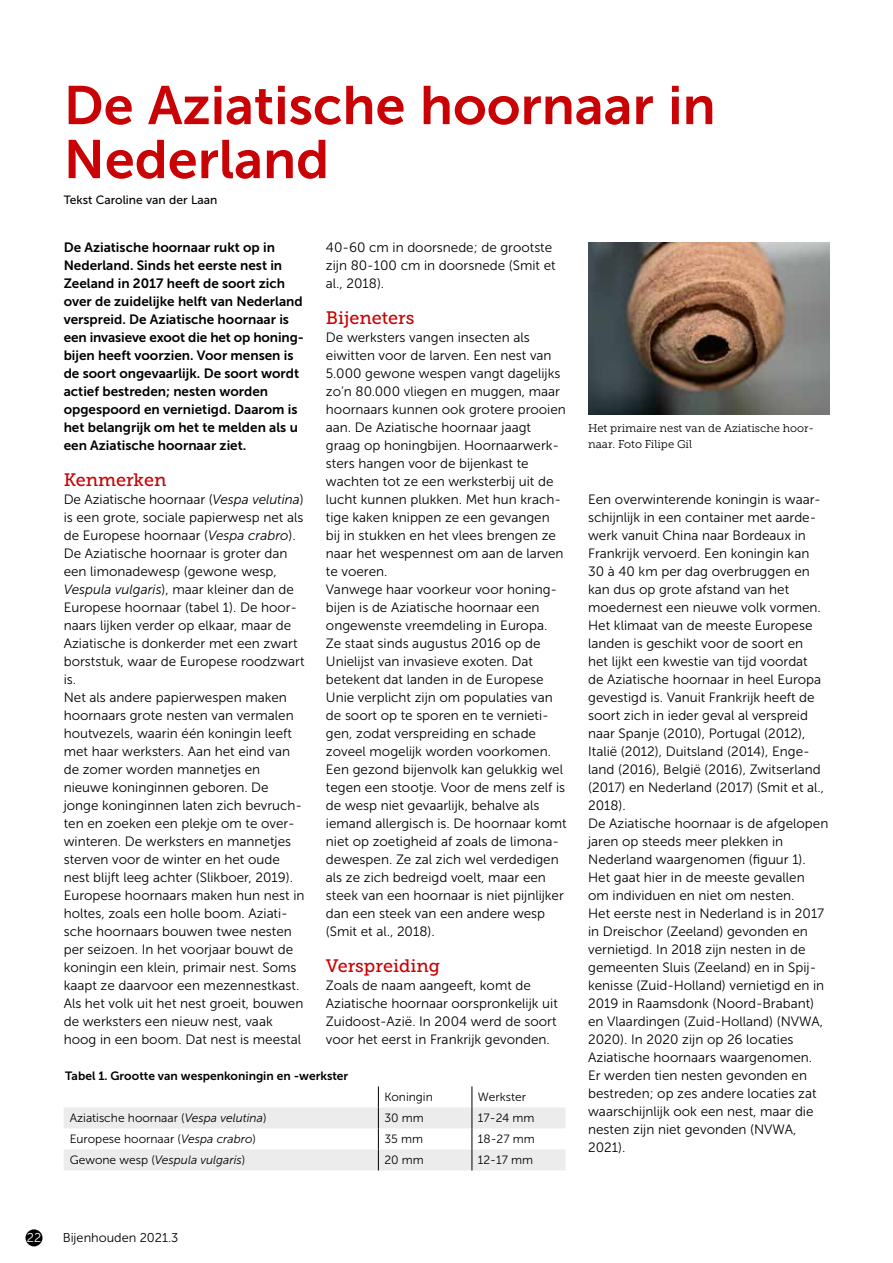
<style>
.page{position:relative;width:893px;height:1263px;background:#fff}
.page>*{position:absolute;margin:0;border:0;box-sizing:border-box;transform-origin:0 0}
.t1{font:54px/54px "Museo Sans 700";color:#c80205}
.t2{font:18px "Museo Slab 500";color:#c80205}
.t3{font:13.5px/18px "Museo Sans 300";color:#000}
.t4{font:13.5px/18px "Museo Sans 700";color:#000}
.t5{font:12.75px "Museo Sans 300";color:#000}
.t6{font:12.75px "Museo Sans 300";color:#fff}
.t7{font:12px "Museo Sans 300";color:#000}
.t8{font:12px "Museo Sans 700";color:#000}
.t9{font:italic 12px "Museo Sans 300";color:#000}
.t10{font:12px "Museo Sans 500";color:#000}
.t11{font:11.25px/16.5px "Museo Slab 300";color:#000}
.s1{font-style:italic}
.s2{font-style:normal}
</style>
<div class="page">
<img style="left:588px;top:242px;width:241px;height:172px">
<svg style="left:64px;top:1086px;width:501px;height:84px"></svg>
<div style="left:26px;top:1229px;width:17px;height:17px;background:#000;border-radius:50%"></div>
<h1 class="t1" style="left:64px;top:78px;width:653px">De Aziatische hoornaar in<br>Nederland</h1>
<p class="t10" style="left:64px;top:194px;width:155px">Tekst Caroline van der Laan</p>
<p class="t3" style="left:326px;top:238px;width:231px">40-60 cm in doorsnede; de grootste zijn 80-100 cm in doorsnede (Smit et al., 2018).</p>
<h2 class="t2" style="left:326px;top:308px;width:90px">Bijeneters</h2>
<p class="t3" style="left:326px;top:328px;width:242px">De werksters vangen insecten als eiwitten voor de larven. Een nest van 5.000 gewone wespen vangt dagelijks zo’n 80.000 vliegen en muggen, maar hoornaars kunnen ook grotere prooien aan. De Aziatische hoornaar jaagt graag op honingbijen. Hoornaarwerk&shy;sters hangen voor de bijenkast te wachten tot ze een werksterbij uit de lucht kunnen plukken. Met hun krach&shy;tige kaken knippen ze een gevangen bij in stukken en het vlees brengen ze naar het wespennest om aan de larven te voeren.<br>Vanwege haar voorkeur voor honing&shy;bijen is de Aziatische hoornaar een ongewenste vreemdeling in Europa.<br>Ze staat sinds augustus 2016 op de Unielijst van invasieve exoten. Dat betekent dat landen in de Europese Unie verplicht zijn om populaties van de soort op te sporen en te vernieti&shy;gen, zodat verspreiding en schade zoveel mogelijk worden voorkomen.<br>Een gezond bijenvolk kan gelukkig wel tegen een stootje. Voor de mens zelf is de wesp niet gevaarlijk, behalve als iemand allergisch is. De hoornaar komt niet op zoetigheid af zoals de limona&shy;dewespen. Ze zal zich wel verdedigen als ze zich bedreigd voelt, maar een steek van een hoornaar is niet pijnlijker dan een steek van een andere wesp (Smit et al., 2018).</p>
<h2 class="t2" style="left:326px;top:956px;width:116px">Verspreiding</h2>
<p class="t3" style="left:326px;top:976px;width:233px">Zoals de naam aangeeft, komt de Aziatische hoornaar oorspronkelijk uit Zuidoost-Azië. In 2004 werd de soort voor het eerst in Frankrijk gevonden.</p>
<p class="t4" style="left:64px;top:238px;width:242px">De Aziatische hoornaar rukt op in Nederland. Sinds het eerste nest in Zeeland in 2017 heeft de soort zich over de zuidelijke helft van Nederland verspreid. De Aziatische hoornaar is een invasieve exoot die het op honing&shy;bijen heeft voorzien. Voor mensen is de soort ongevaarlijk. De soort wordt actief bestreden; nesten worden opgespoord en vernietigd. Daarom is het belangrijk om het te melden als u een Aziatische hoornaar ziet.</p>
<h2 class="t2" style="left:64px;top:470px;width:104px">Kenmerken</h2>
<p class="t3" style="left:64px;top:490px;width:242px">De Aziatische hoornaar (<span class="s1">Vespa velutina</span>) is een grote, sociale papierwesp net als de Europese hoornaar (<span class="s1">Vespa crabro</span>).<br>De Aziatische hoornaar is groter dan een limonadewesp (gewone wesp, <span class="s1">Vespula vulgaris</span>), maar kleiner dan de Europese hoornaar (tabel 1). De hoor&shy;naars lijken verder op elkaar, maar de Aziatische is donkerder met een zwart borststuk, waar de Europese roodzwart is.<br>Net als andere papierwespen maken hoornaars grote nesten van vermalen houtvezels, waarin één koningin leeft met haar werksters. Aan het eind van de zomer worden mannetjes en nieuwe koninginnen geboren. De jonge koninginnen laten zich bevruch&shy;ten en zoeken een plekje om te over&shy;winteren. De werksters en mannetjes sterven voor de winter en het oude nest blijft leeg achter (Slikboer, 2019).<br>Europese hoornaars maken hun nest in holtes, zoals een holle boom. Aziati&shy;sche hoornaars bouwen twee nesten per seizoen. In het voorjaar bouwt de koningin een klein, primair nest. Soms kaapt ze daarvoor een mezennestkast.<br>Als het volk uit het nest groeit, bouwen de werksters een nieuw nest, vaak hoog in een boom. Dat nest is meestal</p>
<p class="t3" style="left:588px;top:490px;width:242px">Een overwinterende koningin is waar&shy;schijnlijk in een container met aarde&shy;werk vanuit China naar Bordeaux in Frankrijk vervoerd. Een koningin kan 30 à 40 km per dag overbruggen en kan dus op grote afstand van het moedernest een nieuwe volk vormen.<br>Het klimaat van de meeste Europese landen is geschikt voor de soort en<br>het lijkt een kwestie van tijd voordat<br>de Aziatische hoornaar in heel Europa gevestigd is. Vanuit Frankrijk heeft de soort zich in ieder geval al verspreid naar Spanje (2010), Portugal (2012), Italië (2012), Duitsland (2014), Enge&shy;land (2016), België (2016), Zwitserland (2017) en Nederland (2017) (Smit et al., 2018).<br>De Aziatische hoornaar is de afgelopen jaren op steeds meer plekken in Nederland waargenomen (figuur 1).<br>Het gaat hier in de meeste gevallen om individuen en niet om nesten.<br>Het eerste nest in Nederland is in 2017 in Dreischor (Zeeland) gevonden en vernietigd. In 2018 zijn nesten in de gemeenten Sluis (Zeeland) en in Spij&shy;kenisse (Zuid-Holland) vernietigd en in 2019 in Raamsdonk (Noord-Brabant) en Vlaardingen (Zuid-Holland) (NVWA, 2020). In 2020 zijn op 26 locaties Aziatische hoornaars waargenomen.<br>Er werden tien nesten gevonden en bestreden; op zes andere locaties zat waarschijnlijk ook een nest, maar die nesten zijn niet gevonden (NVWA, 2021).</p>
<p class="t11" style="left:588px;top:420px;width:227px">Het primaire nest van de Aziatische hoor&shy;naar. Foto Filipe Gil</p>
<p class="t8" style="left:65px;top:1069px;width:285px">Tabel 1. Grootte van wespenkoningin en -werkster</p>
<p class="t7" style="left:384px;top:1091px;width:50px">Koningin</p>
<p class="t7" style="left:478px;top:1091px;width:50px">Werkster</p>
<p class="t7" style="left:70px;top:1112px;width:198px">Aziatische hoornaar (<span class="s1">Vespa velutina</span>)</p>
<p class="t7" style="left:384px;top:1112px;width:41px">30 mm</p>
<p class="t7" style="left:478px;top:1112px;width:58px">17-24 mm</p>
<p class="t7" style="left:70px;top:1133px;width:188px">Europese hoornaar (<span class="s1">Vespa crabro</span>)</p>
<p class="t7" style="left:384px;top:1133px;width:40px">35 mm</p>
<p class="t7" style="left:478px;top:1133px;width:58px">18-27 mm</p>
<p class="t9" style="left:70px;top:1154px;width:177px"><span class="s2">Gewone wesp (</span>Vespula vulgaris<span class="s2">)</span></p>
<p class="t7" style="left:384px;top:1154px;width:41px">20 mm</p>
<p class="t7" style="left:478px;top:1154px;width:57px">12-17 mm</p>
<p class="t6" style="left:27px;top:1231px;width:16px">22</p>
<p class="t5" style="left:63px;top:1231px;width:117px">Bijenhouden 2021.3</p>
</div>
